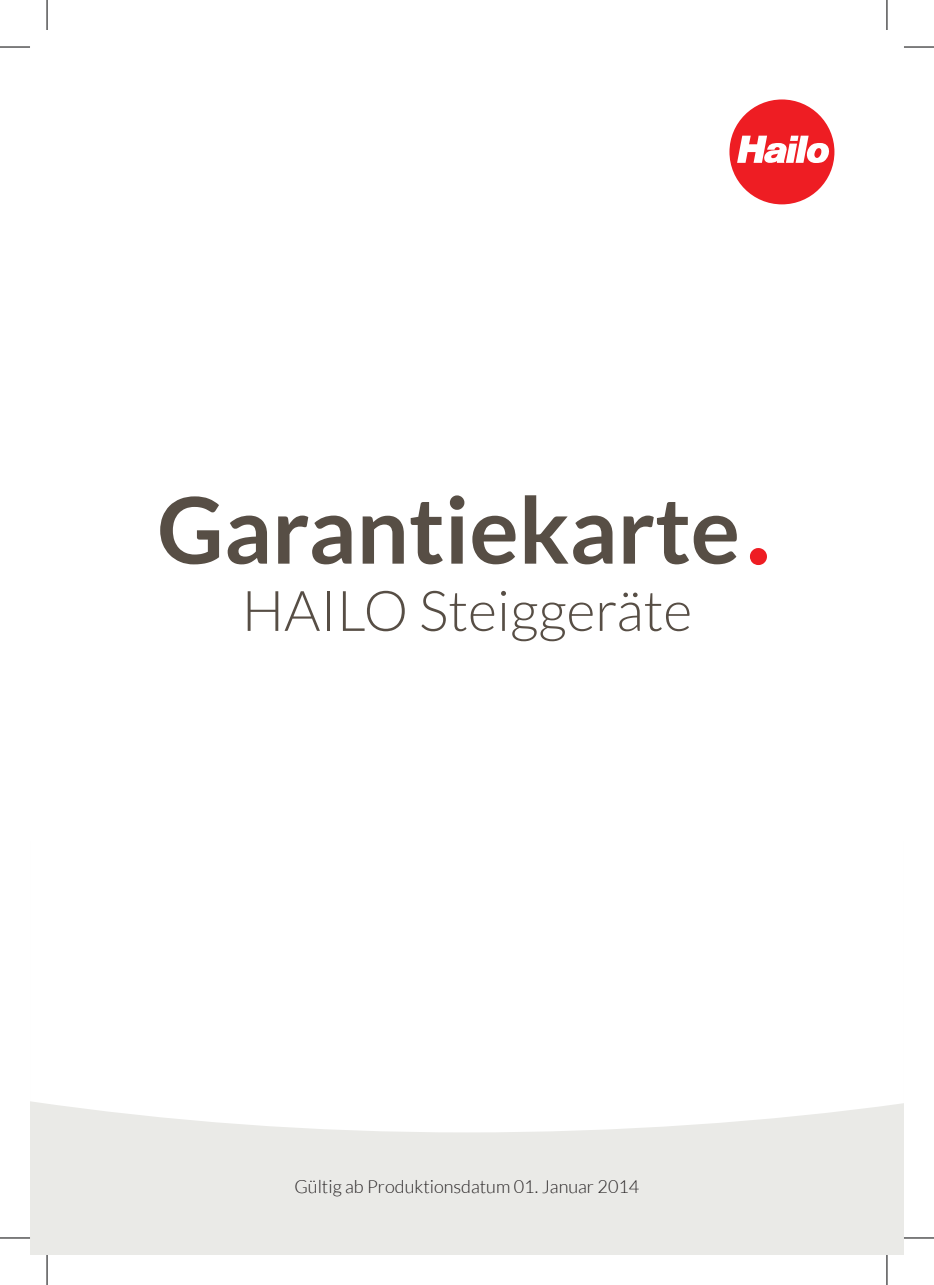
<style>
.page{position:relative;width:934px;height:1285px;background:#fff}
.page>*{position:absolute;margin:0;border:0;box-sizing:border-box;transform-origin:0 0}
.t1{font:700 92px "Lato";color:#574e45}
.t2{font:300 56px "Lato";color:#574e45}
.t3{font:300 18px "Lato";color:#231f20}
.s1{font-weight:300;font-size:184px;color:#ee1d23}
</style>
<div class="page">
<div style="left:30px;top:841px;width:873px;height:414px;background:#eaeae7"></div>
<div style="left:30px;top:841px;width:873px;height:291px;background:#fff"></div>
<div style="left:729px;top:99px;width:105px;height:105px;background:#ee1d23;border-radius:50%"></div>
<svg style="left:737px;top:136px;width:92px;height:27px"></svg>
<hr style="left:0;top:47px;width:30px;height:1px;background:#000002">
<hr style="left:903px;top:47px;width:30px;height:1px;background:#000002">
<hr style="left:0;top:1237px;width:30px;height:1px;background:#000002">
<hr style="left:903px;top:1237px;width:30px;height:1px;background:#000002">
<hr style="left:47px;top:0;width:1px;height:30px;background:#000002">
<hr style="left:47px;top:1255px;width:1px;height:30px;background:#000002">
<hr style="left:886px;top:0;width:1px;height:30px;background:#000002">
<hr style="left:886px;top:1255px;width:1px;height:30px;background:#000002">
<h1 class="t1" style="left:157px;top:477px;width:620px">Garantiekarte<span class="s1">.</span></h1>
<h2 class="t2" style="left:242px;top:581px;width:451px">HAILO Steiggeräte</h2>
<p class="t3" style="left:294px;top:1176px;width:346px">Gültig ab Produktionsdatum 01. Januar 2014</p>
</div>
